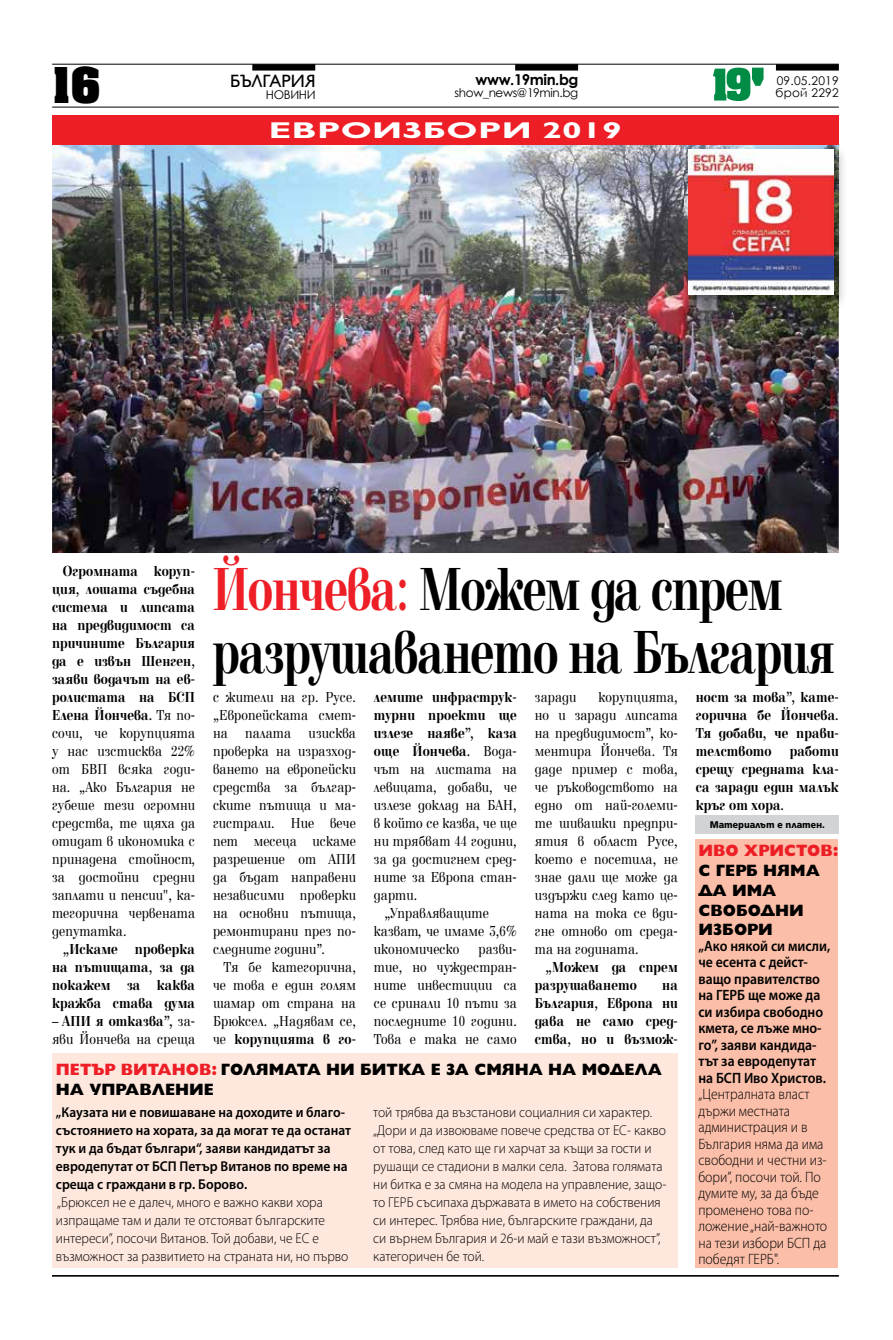
<style>
.page{position:relative;width:893px;height:1340px;background:#fff}
.page>*{position:absolute;margin:0;border:0;box-sizing:border-box;transform-origin:0 0}
.t1{font:700 63px/63px "Elfin CYR";letter-spacing:-.025em;color:#000;scale:.72 1}
.t2{font:700 42px "Achen Cyr";color:#000}
.t3{font:700 22.95px "Gilt";letter-spacing:.01em;color:#fff;scale:1.55 1}
.t4{font:18px "Gilt";color:#000}
.t5{font:800 16.5px/19.8px "Gilt";color:#000;scale:.96 1}
.t6{font:800 16.5px "Gilt";color:#ed1e25;scale:.96 1}
.t7{font:15px/18px "Elfin CYR";letter-spacing:.01em;color:#000;text-align:justify;scale:.85 1}
.t8{font:700 15px/18px "Elfin CYR";letter-spacing:.01em;color:#000;text-align:justify;scale:.85 1}
.t9{font:300 15px/16.5px "Myriad Pro";color:#000;scale:.92 1}
.t10{font:600 15px/16.5px "Myriad Pro";color:#000;scale:.92 1}
.t11{font:700 15px "Century Gothic";letter-spacing:-.03em;color:#000}
.t12{font:300 14.25px/18px "Myriad Pro";color:#000;scale:.95 1}
.t13{font:600 14.25px/18px "Myriad Pro";color:#000;scale:.95 1}
.t14{font:12px "Century Gothic";letter-spacing:-.03em;color:#000}
.t15{font:12px "Century Gothic";letter-spacing:.02em;color:#000}
.t16{font:900 10.5px "HS Grotesk Bg";color:#000}
.s1{color:#ed1e25}
.s2{font-weight:700}
.s3{font-weight:400}
</style>
<div class="page">
<hr style="left:52px;top:107px;width:787px;height:1px;background:#000">
<svg style="left:713px;top:68px;width:51px;height:33px"></svg>
<div style="left:253px;top:65px;width:61px;height:5px;background:#000"></div>
<div style="left:252px;top:64px;width:63px;height:7px;border:2px solid #000"></div>
<div style="left:516px;top:65px;width:61px;height:5px;background:#000"></div>
<div style="left:515px;top:64px;width:63px;height:7px;border:2px solid #000"></div>
<div style="left:777px;top:65px;width:61px;height:5px;background:#000"></div>
<div style="left:776px;top:64px;width:63px;height:7px;border:2px solid #000"></div>
<hr style="left:52px;top:1275px;width:787px;height:1px;background:#000">
<hr style="left:52px;top:64px;width:787px;height:1px;background:#000">
<img style="left:52px;top:145px;width:787px;height:408px">
<div style="left:52px;top:115px;width:787px;height:30px;background:#ed1e25"></div>
<div style="left:52px;top:1052px;width:625px;height:215px;background:#fee7dd"></div>
<div style="left:695px;top:839px;width:143px;height:429px;background:#fbbea8"></div>
<img style="left:684px;top:145px;width:160px;height:162px">
<img style="left:689px;top:150px;width:144px;height:144px">
<div style="left:695px;top:815px;width:144px;height:19px;background:#d1d3d4"></div>
<h2 class="t2" style="left:52px;top:56px;width:49px">16</h2>
<p class="t11" style="left:476px;top:68px;width:104px">www.19min.bg</p>
<p class="t14" style="left:455px;top:84px;width:125px">show_news@19min.bg</p>
<p class="t4" style="left:230px;top:72px;width:87px">БЪЛГАРИЯ</p>
<p class="t14" style="left:266px;top:87px;width:51px">НОВИНИ</p>
<h3 class="t3" style="left:269px;top:117px;width:229px">ЕВРОИЗБОРИ 2019</h3>
<p class="t14" style="left:777px;top:72px;width:63px">09.05.2019</p>
<p class="t15" style="left:775px;top:84px;width:65px">брой 2292</p>
<h1 class="t1" style="left:213px;top:559px;width:865px"><span class="s1">Йончева:</span> Можем да спрем разрушаването на България</h1>
<p class="t7" style="left:52px;top:562px;width:170px;text-indent:11px"><span class="s2">Огромната коруп&shy;ция, лошата съдебна система и липсата на предвидимост са причините България да е извън Шенген, заяви водачът на ев&shy;ролистата на БСП Елена Йончева.</span> Тя по&shy;сочи, че корупцията у нас изстисква 22% от БВП всяка годи&shy;на. „Ако България не губеше тези огромни средства, те щяха да отидат в икономика с принадена стойност, за достойни средни заплати и пенсии", ка&shy;тегорична червената депутатка.</p>
<p class="t8" style="left:52px;top:940px;width:170px;text-indent:11px">„Искаме проверка на пътищата, за да покажем за каква кражба става дума</p>
<p class="t7" style="left:52px;top:1012px;width:170px"><span class="s2">– АПИ я отказва”,</span> за&shy;яви Йончева на среща</p>
<p class="t8" style="left:696px;top:688px;width:170px">ност за това”, кате&shy;горична бе Йончева.<br>Тя добави, че прави&shy;телството работи срещу средната кла&shy;са заради един малък кръг от хора.</p>
<p class="t7" style="left:213px;top:688px;width:170px">с жители на гр. Русе. „Европейската смет&shy;на палата изисква проверка на изразход&shy;ването на европейски средства за българ&shy;ските пътища и ма&shy;гистрали. Ние вече пет месеца искаме разрешение от АПИ да бъдат направени независими проверки на основни пътища, ремонтирани през по&shy;следните години”.</p>
<p class="t7" style="left:213px;top:958px;width:170px;text-indent:11px">Тя бе категорична, че това е един голям шамар от страна на Брюксел. „Надявам се, че <span class="s2">корупцията в го-</span></p>
<p class="t8" style="left:374px;top:688px;width:170px">лемите инфраструк-</p>
<p class="t8" style="left:374px;top:706px;width:170px">турни проекти ще</p>
<p class="t8" style="left:374px;top:724px;width:170px">излезе наяве”, каза</p>
<p class="t8" style="left:374px;top:742px;width:170px">още Йончева. <span class="s3">Вода-</span></p>
<p class="t7" style="left:374px;top:760px;width:170px">чът на листата на</p>
<p class="t7" style="left:374px;top:778px;width:170px">левицата, добави, че</p>
<p class="t7" style="left:374px;top:796px;width:170px">излезе доклад на БАН,</p>
<p class="t7" style="left:374px;top:814px;width:170px">в който се казва, че ще</p>
<p class="t7" style="left:374px;top:832px;width:170px">ни трябват 44 години,</p>
<p class="t7" style="left:374px;top:850px;width:170px">за да достигнем сред-</p>
<p class="t7" style="left:374px;top:868px;width:170px">ните за Европа стан-</p>
<p class="t7" style="left:374px;top:886px;width:53px">дарти.</p>
<p class="t7" style="left:385px;top:904px;width:124px">„Управляващите</p>
<p class="t7" style="left:374px;top:922px;width:170px">казват, че имаме 3,6%</p>
<p class="t7" style="left:374px;top:940px;width:102px">икономическо</p>
<p class="t7" style="left:535px;top:688px;width:170px;text-indent:64px">корупцията, но и заради липсата на предвидимост”, ко&shy;ментира Йончева. Тя даде пример с това, че ръководството на едно от най-големи&shy;те шивашки предпри&shy;ятия в област Русе, което е посетила, не знае дали ще може да издържи след като це&shy;ната на тока се вди&shy;гне отново от среда&shy;та на годината.</p>
<p class="t8" style="left:535px;top:958px;width:170px;text-indent:11px">„Можем да спрем разрушаването</p>
<p class="t7" style="left:535px;top:688px;width:50px">заради</p>
<p class="t16" style="left:710px;top:819px;width:117px">Материалът е платен.</p>
<p class="t6" style="left:698px;top:841px;width:148px">ИВО ХРИСТОВ:</p>
<p class="t5" style="left:698px;top:860px;width:128px">С ГЕРБ НЯМА<br>ДА ИМА<br>СВОБОДНИ<br>ИЗБОРИ</p>
<p class="t10" style="left:698px;top:937px;width:145px">„Ако някой си мисли, че есента с дейст&shy;ващо правителство на ГЕРБ ще може да си избира свободно кмета, се лъже мно&shy;го”, заяви кандида&shy;тът за евродепутат на БСП Иво Христов.</p>
<p class="t9" style="left:698px;top:1085px;width:142px">„Централната власт държи местната администрация и в<br>България няма да има свободни и честни из&shy;бори”, посочи той. По думите му, за да бъде променено това по&shy;ложение „най-важното на тези избори БСП да победят ГЕРБ".</p>
<p class="t7" style="left:374px;top:940px;width:170px;text-indent:105px">разви&shy;тие, но чуждестран&shy;ните инвестиции са се сринали 10 пъти за последните 10 години.<br>Това е така не само</p>
<p class="t8" style="left:535px;top:976px;width:170px;text-indent:127px">на България, Европа ни дава не само сред&shy;ства, но и възмож-</p>
<p class="t5" style="left:56px;top:1060px;width:633px"><span class="s1">ПЕТЪР ВИТАНОВ:</span> ГОЛЯМАТА НИ БИТКА Е ЗА СМЯНА НА МОДЕЛА<br>НА УПРАВЛЕНИЕ</p>
<p class="t12" style="left:373px;top:1102px;width:310px">той трябва да възстанови социалния си характер. „Дори и да извоюваме повече средства от ЕС- какво от това, след като ще ги харчат за къщи за гости и рушащи се стадиони в малки села. Затова голямата ни битка е за смяна на модела на управление, защо&shy;то ГЕРБ съсипаха държавата в името на собствения си интерес. Трябва ние, българските граждани, да си върнем България и 26-и май е тази възможност”, категоричен бе той.</p>
<p class="t13" style="left:56px;top:1102px;width:312px">„Каузата ни е повишаване на доходите и благо&shy;състоянието на хората, за да могат те да останат тук и да бъдат българи“, заяви кандидатът за евродепутат от БСП Петър Витанов по време на среща с граждани в гр. Борово.</p>
<p class="t12" style="left:56px;top:1192px;width:309px">„Брюксел не е далеч, много е важно какви хора изпращаме там и дали те отстояват българските интереси”, посочи Витанов. Той добави, че ЕС е възможност за развитието на страната ни, но първо</p>
</div>
